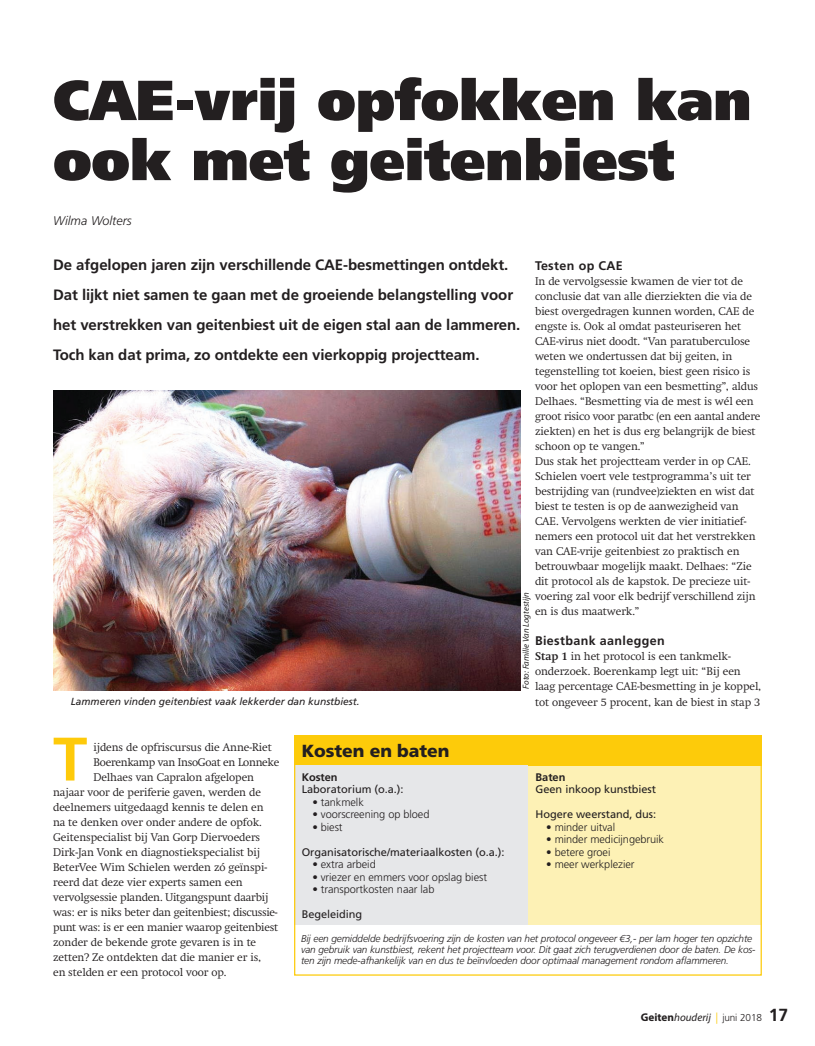
<style>
.page{position:relative;width:815px;height:1046px;background:#fff}
.page>*{position:absolute;margin:0;border:0;box-sizing:border-box;transform-origin:0 0}
.t1{font:700 61.38px "Frutiger LT Std";color:#feca0a}
.t2{font:900 56.25px/60px "Frutiger LT Std";letter-spacing:-.005em;color:#231f20}
.t3{font:900 17.5px "Frutiger LT Std";letter-spacing:-.005em;color:#231f20}
.t4{font:700 15px/30px "Frutiger LT Std";letter-spacing:-.005em;color:#231f20}
.t5{font:700 12.5px "Frutiger LT Std";letter-spacing:.03em;color:#231f20}
.t6{font:italic 300 12.5px "Frutiger LT Std";color:#231f20}
.t7{font:300 11px/15px "Swift";letter-spacing:-.005em;color:#231f20}
.t8{font:300 11px "Frutiger LT Std";letter-spacing:-.005em;color:#231f20}
.t9{font:11px "Frutiger LT Std";letter-spacing:-.005em;color:#231f20}
.t10{font:300 11px "Swift";letter-spacing:-.025em;color:#231f20}
.t11{font:italic 11px "Myriad Pro";color:#231f20}
.t12{font:700 11px "Frutiger LT Std";letter-spacing:-.005em;color:#231f20}
.t13{font:italic 10.25px "Frutiger LT Std";letter-spacing:-.005em;color:#231f20}
.t14{font:italic 300 10px/11.2px "Frutiger LT Std";letter-spacing:-.01em;color:#231f20}
.t15{font:italic 8.75px "Myriad Pro";color:#231f20}
.s1{font-weight:700}
.s2{font-weight:700;font-style:normal;font-size:11.25px}
.s3{font-size:11.25px;color:#fdcb0a}
.s4{font-family:"Frutiger LT Std";font-weight:300;font-style:normal;font-size:10px}
.s5{font-family:"Frutiger LT Std";font-weight:700;font-style:normal;font-size:17.5px}
</style>
<div class="page">
<div style="left:527px;top:765px;width:233px;height:159px;background:#fdf1b5"></div>
<div style="left:294px;top:735px;width:468px;height:30px;background:#fdcb0a"></div>
<div style="left:294px;top:765px;width:234px;height:159px;background:#e6e7e9"></div>
<div style="left:294px;top:750px;width:468px;height:225px;border:1px solid #fdcb0a"></div>
<img style="left:53px;top:390px;width:468px;height:300px">
<h2 class="t2" style="left:53px;top:70px;width:700px">CAE-vrij opfokken kan ook met geitenbiest</h2>
<p class="t6" style="left:53px;top:214px;width:80px">Wilma Wolters</p>
<p class="t4" style="left:53px;top:250px;width:469px">De afgelopen jaren zijn verschillende CAE-besmettingen ontdekt.<br>Dat lijkt niet samen te gaan met de groeiende belangstelling voor het verstrekken van geitenbiest uit de eigen stal aan de lammeren.<br>Toch kan dat prima, zo ontdekte een vierkoppig projectteam.</p>
<p class="t5" style="left:535px;top:258px;width:89px">Testen op CAE</p>
<p class="t7" style="left:535px;top:274px;width:227px">In de vervolgsessie kwamen de vier tot de conclusie dat van alle dierziekten die via de biest overgedragen kunnen worden, CAE de engste is. Ook al omdat pasteuriseren het CAE-virus niet doodt. “Van paratuberculose weten we ondertussen dat bij geiten, in tegenstelling tot koeien, biest geen risico is voor het oplopen van een besmetting”, aldus Delhaes. “Besmetting via de mest is wél een groot risico voor paratbc (en een aantal andere ziekten) en het is dus erg belangrijk de biest schoon op te vangen.”<br>Dus stak het projectteam verder in op CAE.<br>Schielen voert vele testprogramma’s uit ter bestrijding van (rundvee)ziekten en wist dat biest te testen is op de aanwezigheid van CAE. Vervolgens werkten de vier initiatief&shy;nemers een protocol uit dat het verstrekken van CAE-vrije geitenbiest zo praktisch en betrouwbaar mogelijk maakt. Delhaes: “Zie dit protocol als de kapstok. De precieze uit&shy;voering zal voor elk bedrijf verschillend zijn en is dus maatwerk.”</p>
<p class="t5" style="left:535px;top:633px;width:131px">Biestbank aanleggen</p>
<p class="t7" style="left:535px;top:649px;width:228px"><span class="s1">Stap 1</span> in het protocol is een tankmelk&shy;onderzoek. Boerenkamp legt uit: “Bij een laag percentage CAE-besmetting in je koppel, tot ongeveer 5 procent, kan de biest in stap 3</p>
<p class="t15" style="left:520px;top:688px;width:97px;rotate:-90deg">Foto: Familie Van Logtestijn</p>
<p class="t13" style="left:71px;top:695px;width:290px">Lammeren vinden geitenbiest vaak lekkerder dan kunstbiest.</p>
<h1 class="t1" style="left:53px;top:723px;width:36px">T</h1>
<p class="t7" style="left:93px;top:739px;width:180px">ijdens de opfriscursus die Anne-Riet</p>
<p class="t10" style="left:93px;top:755px;width:188px">Boerenkamp van InsoGoat en Lonneke</p>
<p class="t7" style="left:93px;top:769px;width:162px">Delhaes van Capralon afgelopen</p>
<p class="t7" style="left:53px;top:784px;width:209px">najaar voor de periferie gaven, werden de</p>
<p class="t7" style="left:53px;top:799px;width:212px">deelnemers uitgedaagd kennis te delen en</p>
<p class="t7" style="left:53px;top:814px;width:210px">na te denken over onder andere de opfok.</p>
<p class="t7" style="left:53px;top:829px;width:209px">Geitenspecialist bij Van Gorp Diervoeders</p>
<p class="t7" style="left:53px;top:844px;width:209px">Dirk-Jan Vonk en diagnostiekspecialist bij</p>
<p class="t7" style="left:53px;top:859px;width:215px">BeterVee Wim Schielen werden zó geïnspi-</p>
<p class="t7" style="left:53px;top:874px;width:191px">reerd dat deze vier experts samen een</p>
<p class="t7" style="left:53px;top:889px;width:217px">vervolgsessie planden. Uitgangspunt daarbij</p>
<p class="t7" style="left:53px;top:904px;width:226px">was: er is niks beter dan geitenbiest; discussie-</p>
<p class="t7" style="left:53px;top:919px;width:227px">punt was: is er een manier waarop geitenbiest</p>
<p class="t7" style="left:53px;top:934px;width:205px">zonder de bekende grote gevaren is in te</p>
<p class="t7" style="left:53px;top:949px;width:210px">zetten? Ze ontdekten dat die manier er is,</p>
<p class="t7" style="left:53px;top:964px;width:175px">en stelden er een protocol voor op.</p>
<h3 class="t3" style="left:302px;top:740px;width:149px">Kosten en baten</h3>
<p class="t12" style="left:302px;top:770px;width:37px">Kosten</p>
<p class="t12" style="left:536px;top:770px;width:31px">Baten</p>
<p class="t9" style="left:302px;top:782px;width:103px">Laboratorium (o.a.):</p>
<p class="t9" style="left:536px;top:782px;width:122px">Geen inkoop kunstbiest</p>
<p class="t8" style="left:312px;top:795px;width:53px">• tankmelk</p>
<p class="t8" style="left:312px;top:807px;width:119px">• voorscreening op bloed</p>
<p class="t9" style="left:536px;top:807px;width:122px">Hogere weerstand, dus:</p>
<p class="t8" style="left:312px;top:820px;width:32px">• biest</p>
<p class="t8" style="left:546px;top:820px;width:70px">• minder uitval</p>
<p class="t8" style="left:546px;top:832px;width:119px">• minder medicijngebruik</p>
<p class="t9" style="left:302px;top:845px;width:204px">Organisatorische/materiaalkosten (o.a.):</p>
<p class="t8" style="left:546px;top:845px;width:66px">• betere groei</p>
<p class="t8" style="left:312px;top:857px;width:65px">• extra arbeid</p>
<p class="t8" style="left:546px;top:857px;width:90px">• meer werkplezier</p>
<p class="t8" style="left:312px;top:870px;width:176px">• vriezer en emmers voor opslag biest</p>
<p class="t8" style="left:312px;top:882px;width:124px">• transportkosten naar lab</p>
<p class="t9" style="left:302px;top:907px;width:62px">Begeleiding</p>
<p class="t14" style="left:301px;top:932px;width:456px">Bij een gemiddelde bedrijfsvoering zijn de kosten van het protocol ongeveer €3,- per lam hoger ten opzichte van gebruik van kunstbiest, rekent het projectteam voor. Dit gaat zich terugverdienen door de baten. De kos&shy;ten zijn mede-afhankelijk van en dus te beïnvloeden door optimaal management rondom aflammeren.</p>
<p class="t11" style="left:641px;top:1010px;width:149px"><span class="s2">Geiten</span>houderij <span class="s3">|</span> <span class="s4">juni 2018</span> <span class="s5">17</span></p>
</div>
